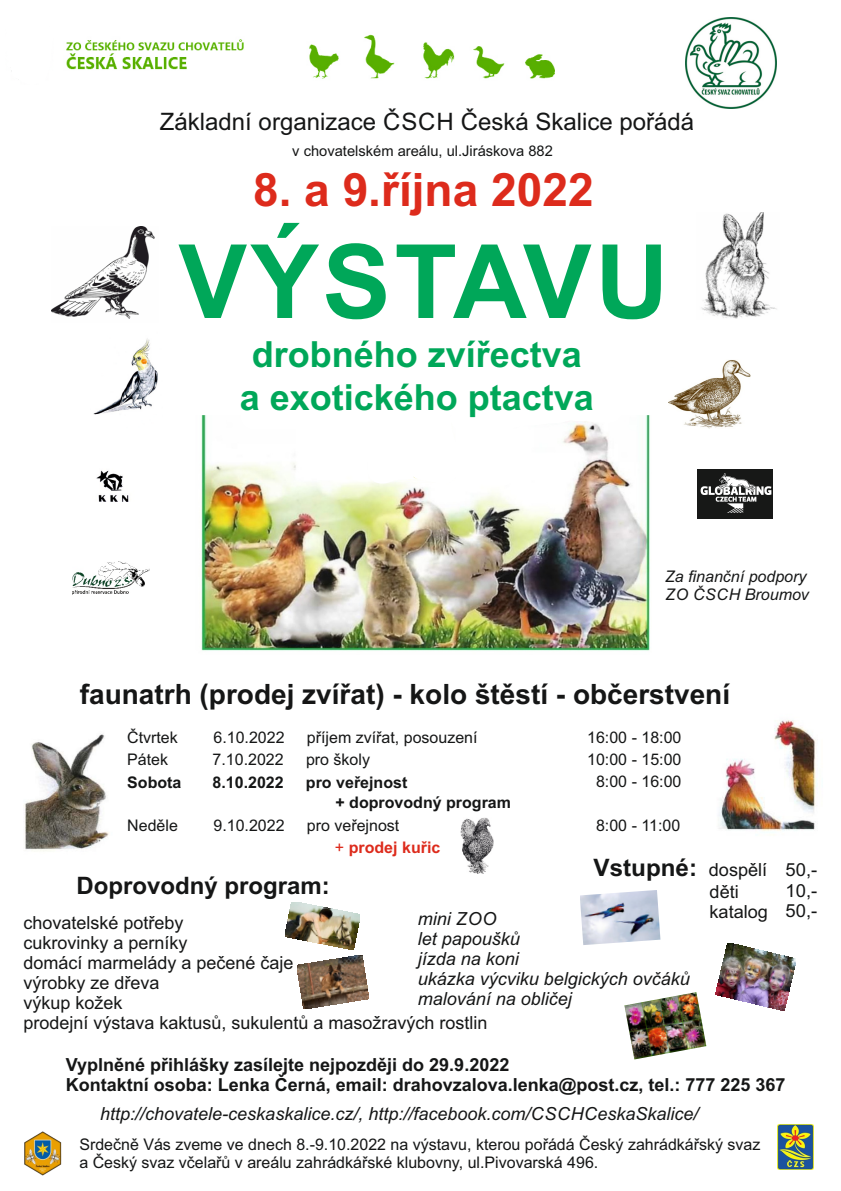
<style>
.page{position:relative;width:841px;height:1191px;background:#fff}
.page>*{position:absolute;margin:0;border:0;box-sizing:border-box;transform-origin:0 0}
.t1{font:700 102.5px "Arial";letter-spacing:.035em;color:#00a759}
.t2{font:700 46.1px "Arial";color:#dd2b1c}
.t3{font:700 36px "Arial";color:#00a759}
.t4{font:700 28px "Arial";color:#151616}
.t5{font:24px "Arial";color:#151616}
.t6{font:700 24px "Arial";color:#151616}
.t7{font:18px/20.1px "Arial";color:#151616}
.t8{font:italic 18px/20.1px "Arial";color:#151616}
.t9{font:700 18px/20.1px "Arial";color:#151616}
.t10{font:16px/22.3px "Arial";color:#151616}
.t11{font:700 16px "Arial";color:#151616}
.t12{font:italic 16px/17.9px "Arial";color:#151616}
.t13{font:700 16px "Arial";color:#dd2b1c}
.t14{font:14.7px "Arial";color:#151616}
.s1{font-weight:400}
.s2{font-weight:400;font-size:18px}
</style>
<div class="page">
<img style="left:24px;top:734px;width:85px;height:117px">
<img style="left:777px;top:1124px;width:36px;height:44px">
<img style="left:24px;top:1131px;width:37px;height:44px">
<img style="left:96px;top:470px;width:33px;height:32px">
<img style="left:461px;top:818px;width:32px;height:55px">
<img style="left:201px;top:415px;width:449px;height:236px">
<img style="left:93px;top:338px;width:65px;height:77px">
<img style="left:624px;top:992px;width:82px;height:67px">
<img style="left:668px;top:360px;width:82px;height:68px">
<img style="left:580px;top:890px;width:80px;height:54px">
<img style="left:297px;top:955px;width:71px;height:53px">
<img style="left:73px;top:561px;width:77px;height:33px">
<img style="left:719px;top:720px;width:97px;height:111px">
<img style="left:285px;top:902px;width:75px;height:47px">
<img style="left:716px;top:943px;width:80px;height:67px">
<img style="left:11px;top:34px;width:544px;height:45px">
<img style="left:685px;top:17px;width:91px;height:92px">
<img style="left:701px;top:212px;width:76px;height:107px">
<img style="left:51px;top:226px;width:104px;height:93px">
<div style="left:697px;top:469px;width:75px;height:49px;background:#171817"></div>
<svg style="left:701px;top:473px;width:70px;height:39px"></svg>
<h3 class="t5" style="left:160px;top:113px;width:536px">Základní organizace ČSCH Česká Skalice pořádá</h3>
<p class="t14" style="left:292px;top:146px;width:262px">v chovatelském areálu, ul.Jiráskova 882</p>
<h2 class="t2" style="left:253px;top:172px;width:342px">8. a 9.října 2022</h2>
<h1 class="t1" style="left:179px;top:243px;width:492px">VÝSTAVU</h1>
<h3 class="t3" style="left:252px;top:341px;width:332px">drobného zvířectva</h3>
<h3 class="t3" style="left:240px;top:384px;width:356px">a exotického ptactva</h3>
<p class="t12" style="left:665px;top:568px;width:145px">Za finanční podpory<br>ZO ČSCH Broumov</p>
<h3 class="t4" style="left:80px;top:683px;width:652px">faunatrh (prodej zvířat) - kolo štěstí - občerstvení</h3>
<p class="t10" style="left:127px;top:727px;width:52px">Čtvrtek</p>
<p class="t10" style="left:213px;top:727px;width:73px">6.10.2022</p>
<p class="t10" style="left:307px;top:727px;width:172px">příjem zvířat, posouzení</p>
<p class="t10" style="left:127px;top:750px;width:42px">Pátek</p>
<p class="t10" style="left:213px;top:750px;width:73px">7.10.2022</p>
<p class="t10" style="left:306px;top:750px;width:66px">pro školy</p>
<p class="t11" style="left:127px;top:776px;width:56px">Sobota</p>
<p class="t11" style="left:213px;top:776px;width:73px">8.10.2022</p>
<p class="t11" style="left:306px;top:776px;width:103px">pro veřejnost</p>
<p class="t10" style="left:127px;top:815px;width:52px">Neděle</p>
<p class="t10" style="left:213px;top:815px;width:73px">9.10.2022</p>
<p class="t10" style="left:307px;top:815px;width:94px">pro veřejnost</p>
<p class="t11" style="left:336px;top:795px;width:177px">+ doprovodný program</p>
<p class="t13" style="left:335px;top:841px;width:107px"><span class="s1">+</span> prodej kuřic</p>
<p class="t10" style="left:587px;top:727px;width:96px;text-align:center">16:00 - 18:00<br>10:00 - 15:00<br>8:00 - 16:00</p>
<p class="t10" style="left:596px;top:815px;width:86px">8:00 - 11:00</p>
<h3 class="t6" style="left:594px;top:858px;width:175px">Vstupné: <span class="s2">dospělí</span></h3>
<p class="t7" style="left:710px;top:883px;width:60px">děti katalog</p>
<h3 class="t6" style="left:77px;top:876px;width:255px">Doprovodný program:</h3>
<p class="t8" style="left:418px;top:909px;width:274px">mini ZOO<br>let papoušků<br>jízda na koni<br>ukázka výcviku belgických ovčáků malování na obličej</p>
<p class="t7" style="left:23px;top:913px;width:466px">chovatelské potřeby<br>cukrovinky a perníky<br>domácí marmelády a pečené čaje<br>výrobky ze dřeva<br>výkup kožek<br>prodejní výstava kaktusů, sukulentů a masožravých rostlin</p>
<p class="t7" style="left:786px;top:861px;width:33px;text-align:justify">50,- 10,- 50,-</p>
<p class="t9" style="left:66px;top:1055px;width:721px">Vyplněné přihlášky zasílejte nejpozději do 29.9.2022<br>Kontaktní osoba: Lenka Černá, email: drahovzalova.lenka@post.cz, tel.: 777 225 367</p>
<p class="t8" style="left:100px;top:1104px;width:600px">http://chovatele-ceskaskalice.cz/, http://facebook.com/CSCHCeskaSkalice/</p>
<p class="t10" style="left:79px;top:1136px;width:683px;line-height:17.9px">Srdečně Vás zveme ve dnech 8.-9.10.2022 na výstavu, kterou pořádá Český zahrádkářský svaz a Český svaz včelařů v areálu zahrádkářské klubovny, ul.Pivovarská 496.</p>
</div>
